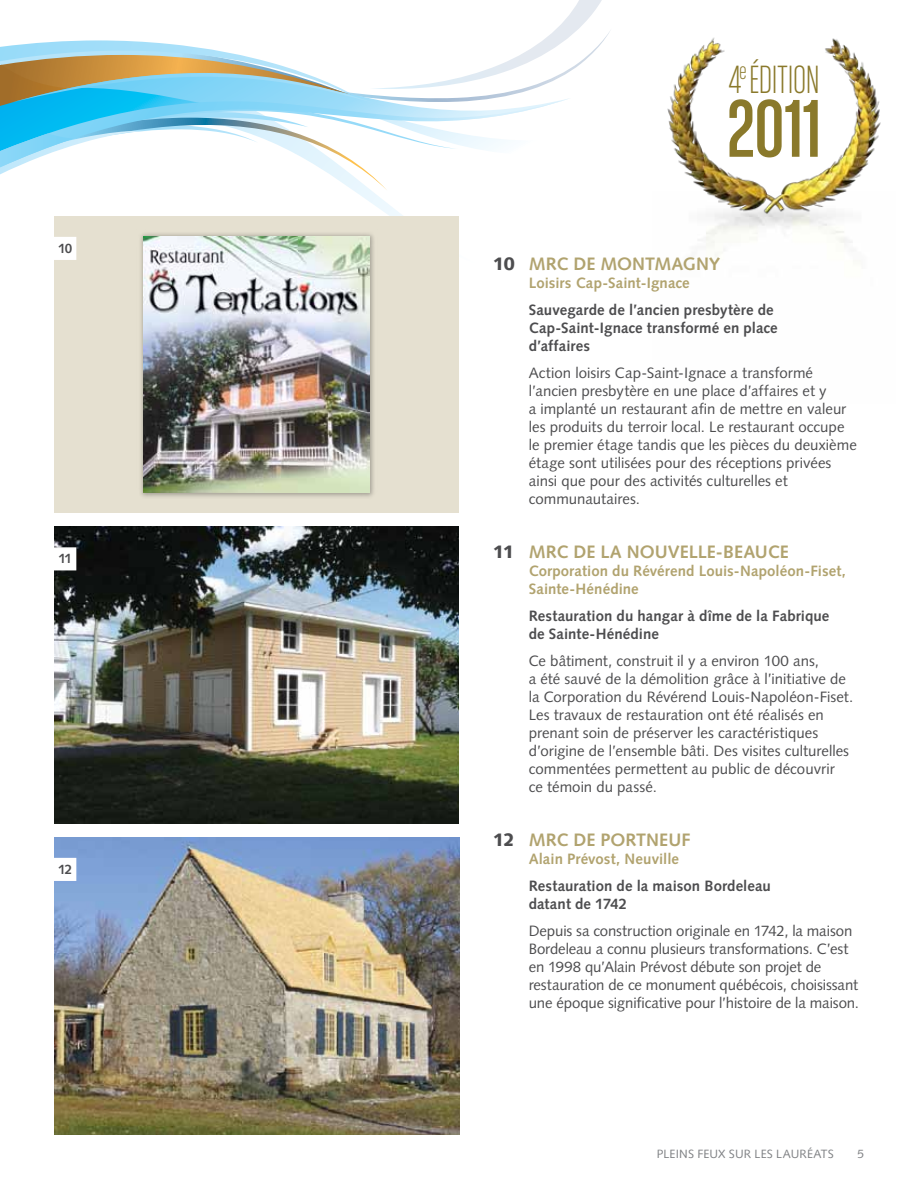
<style>
.page{position:relative;width:918px;height:1188px;background:#fff}
.page>*{position:absolute;margin:0;border:0;box-sizing:border-box;transform-origin:0 0}
.t1{font:87.15px "Chalet Comprime Cologne Eighty";color:#8a792b}
.t2{font:41.85px "Chalet Comprime Milan Eighty";letter-spacing:-.005em;color:#8a792b}
.t3{font:700 18px "Syntax";color:#b1a36f}
.t4{font:15px/18px "Syntax";color:#4d4d4f}
.t5{font:700 15px/18px "Syntax";letter-spacing:.01em;color:#4d4d4f}
.t6{font:700 15px/18px "Syntax";letter-spacing:.005em;color:#b1a36f}
.t7{font:700 13.5px "Syntax";color:#4d4d4f}
.t8{font:12px "Syntax";letter-spacing:.01em;color:#808285}
.s1{font-weight:900;color:#4d4d4f}
</style>
<div class="page">
<svg style="left:355px;top:191px;width:48px;height:25px"></svg>
<svg style="left:0;top:0;width:610px;height:191px"></svg>
<img style="left:54px;top:526px;width:405px;height:298px">
<div style="left:53px;top:547px;width:23px;height:23px;background:#fff"></div>
<img style="left:54px;top:837px;width:405px;height:297px">
<div style="left:53px;top:858px;width:23px;height:23px;background:#fff"></div>
<img style="left:667px;top:37px;width:214px;height:194px">
<div style="left:54px;top:216px;width:405px;height:297px;background:#e5e0d0"></div>
<div style="left:53px;top:237px;width:23px;height:23px;background:#fff"></div>
<img style="left:140px;top:233px;width:234px;height:264px">
<img style="left:143px;top:236px;width:227px;height:257px">
<p class="t7" style="left:58px;top:241px;width:16px">10</p>
<p class="t7" style="left:58px;top:551px;width:15px">11</p>
<p class="t7" style="left:58px;top:862px;width:16px">12</p>
<h2 class="t2" style="left:729px;top:57px;width:92px">4<sup>e</sup>ÉDITION</h2>
<h1 class="t1" style="left:727px;top:81px;width:96px">2011</h1>
<p class="t3" style="left:493px;top:253px;width:229px"><span class="s1">10</span> MRC DE MONTMAGNY</p>
<p class="t6" style="left:529px;top:274px;width:163px">Loisirs Cap-Saint-Ignace</p>
<p class="t5" style="left:529px;top:301px;width:251px">Sauvegarde de l’ancien presbytère de<br>Cap-Saint-Ignace transformé en place d’affaires</p>
<p class="t4" style="left:529px;top:364px;width:330px">Action loisirs Cap-Saint-Ignace a transformé l’ancien presbytère en une place d’affaires et y<br>a implanté un restaurant afin de mettre en valeur les produits du terroir local. Le restaurant occupe le premier étage tandis que les pièces du deuxième étage sont utilisées pour des réceptions privées ainsi que pour des activités culturelles et communautaires.</p>
<p class="t3" style="left:493px;top:541px;width:298px"><span class="s1">11</span> MRC DE LA NOUVELLE-BEAUCE</p>
<p class="t6" style="left:529px;top:562px;width:319px">Corporation du Révérend Louis-Napoléon-Fiset,<br>Sainte-Hénédine</p>
<p class="t5" style="left:529px;top:607px;width:302px">Restauration du hangar à dîme de la Fabrique de Sainte-Hénédine</p>
<p class="t4" style="left:529px;top:652px;width:326px">Ce bâtiment, construit il y a environ 100 ans,<br>a été sauvé de la démolition grâce à l’initiative de la Corporation du Révérend Louis-Napoléon-Fiset.<br>Les travaux de restauration ont été réalisés en prenant soin de préserver les caractéristiques d’origine de l’ensemble bâti. Des visites culturelles commentées permettent au public de découvrir<br>ce témoin du passé.</p>
<p class="t3" style="left:493px;top:829px;width:199px"><span class="s1">12</span> MRC DE PORTNEUF</p>
<p class="t6" style="left:529px;top:850px;width:152px">Alain Prévost, Neuville</p>
<p class="t5" style="left:529px;top:877px;width:244px">Restauration de la maison Bordeleau datant de 1742</p>
<p class="t4" style="left:529px;top:922px;width:332px">Depuis sa construction originale en 1742, la maison Bordeleau a connu plusieurs transformations. C’est en 1998 qu’Alain Prévost débute son projet de restauration de ce monument québécois, choisissant une époque significative pour l’histoire de la maison.</p>
<p class="t8" style="left:657px;top:1147px;width:179px">PLEINS FEUX SUR LES LAURÉATS</p>
<p class="t8" style="left:857px;top:1147px;width:8px">5</p>
</div>
